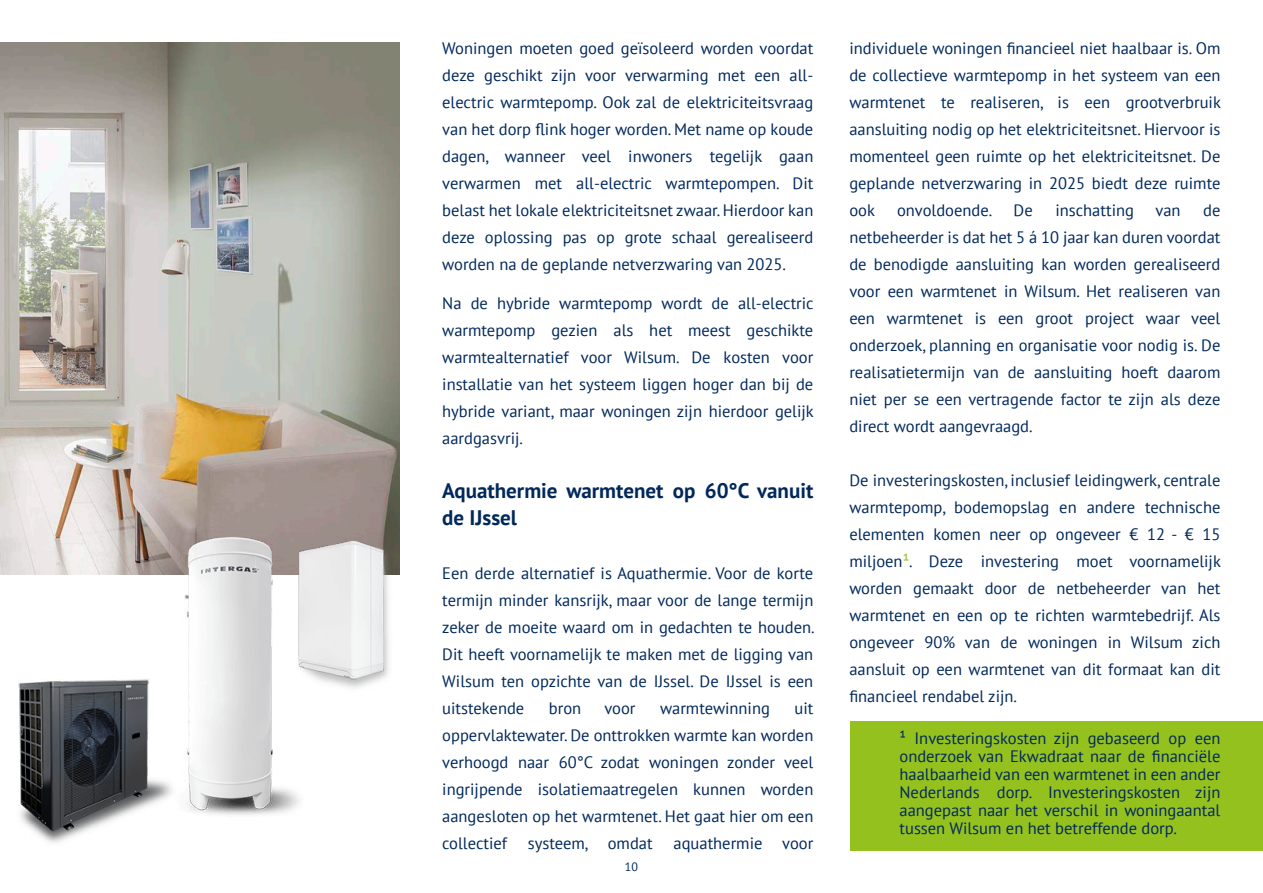
<style>
.page{position:relative;width:1263px;height:893px;background:#fff}
.page>*{position:absolute;margin:0;border:0;box-sizing:border-box;transform-origin:0 0}
.t1{font:700 21px/27px "PT Sans";color:#00285b}
.t2{font:16.5px/27px "PT Sans";color:#00285b;text-align:justify}
.t3{font:12px "PT Sans";color:#00285b}
.s1{color:#95c11f}
</style>
<div class="page">
<div style="left:850px;top:721px;width:413px;height:129px;background:#95c11f"></div>
<img style="left:0;top:43px;width:400px;height:475px">
<img style="left:0;top:518px;width:400px;height:325px">
<p class="t2" style="left:442px;top:36px;width:373px">Woningen moeten goed geïsoleerd worden voordat deze geschikt zijn voor verwarming met een all&shy;electric warmtepomp. Ook zal de elektriciteitsvraag van het dorp flink hoger worden. Met name op koude dagen, wanneer veel inwoners tegelijk gaan verwarmen met all-electric warmtepompen. Dit belast het lokale elektriciteitsnet zwaar. Hierdoor kan deze oplossing pas op grote schaal gerealiseerd worden na de geplande netverzwaring van 2025.</p>
<p class="t2" style="left:442px;top:291px;width:373px">Na de hybride warmtepomp wordt de all-electric warmtepomp gezien als het meest geschikte warmtealternatief voor Wilsum. De kosten voor installatie van het systeem liggen hoger dan bij de hybride variant, maar woningen zijn hierdoor gelijk aardgasvrij.</p>
<p class="t1" style="left:442px;top:479px;width:373px">Aquathermie warmtenet op 60°C vanuit de IJssel</p>
<p class="t2" style="left:442px;top:561px;width:374px">Een derde alternatief is Aquathermie. Voor de korte termijn minder kansrijk, maar voor de lange termijn zeker de moeite waard om in gedachten te houden.<br>Dit heeft voornamelijk te maken met de ligging van Wilsum ten opzichte van de IJssel. De IJssel is een uitstekende</p>
<p class="t2" style="left:442px;top:696px;width:373px;text-indent:352px">uit oppervlaktewater. De onttrokken warmte kan worden verhoogd naar 60°C zodat woningen zonder veel ingrijpende isolatiemaatregelen kunnen worden aangesloten op het warmtenet. Het gaat hier om een collectief</p>
<p class="t2" style="left:549px;top:696px;width:34px">bron</p>
<p class="t2" style="left:604px;top:696px;width:33px">voor</p>
<p class="t2" style="left:660px;top:696px;width:111px">warmtewinning</p>
<p class="t2" style="left:528px;top:831px;width:126px">systeem, omdat</p>
<p class="t2" style="left:673px;top:831px;width:141px">aquathermie voor</p>
<p class="t3" style="left:625px;top:862px;width:15px">10</p>
<p class="t2" style="left:849px;top:36px;width:373px">individuele woningen financieel niet haalbaar is. Om de collectieve warmtepomp in het systeem van een warmtenet te realiseren, is een grootverbruik aansluiting nodig op het elektriciteitsnet. Hiervoor is momenteel geen ruimte op het elektriciteitsnet. De geplande netverzwaring in 2025 biedt deze ruimte ook</p>
<p class="t2" style="left:897px;top:198px;width:97px">onvoldoende.</p>
<p class="t2" style="left:1014px;top:198px;width:21px">De</p>
<p class="t2" style="left:1055px;top:198px;width:80px">inschatting</p>
<p class="t2" style="left:1155px;top:198px;width:27px">van</p>
<p class="t2" style="left:849px;top:198px;width:373px;text-indent:354px">de netbeheerder is dat het 5 á 10 jaar kan duren voordat de benodigde aansluiting kan worden gerealiseerd voor een warmtenet in Wilsum. Het realiseren van een warmtenet is een groot project waar veel onderzoek, planning en organisatie voor nodig is. De realisatietermijn van de aansluiting hoeft daarom niet per se een vertragende factor te zijn als deze direct wordt aangevraagd.</p>
<p class="t2" style="left:849px;top:468px;width:373px">De investeringskosten, inclusief leidingwerk, centrale warmtepomp, bodemopslag en andere technische elementen komen neer op ongeveer € 12 - € 15 miljoen<span class="s1">¹</span>. Deze investering moet voornamelijk worden gemaakt door de netbeheerder van het warmtenet en een op te richten warmtebedrijf. Als ongeveer 90% van de woningen in Wilsum zich aansluit op een warmtenet van dit formaat kan dit financieel rendabel zijn.</p>
<p class="t2" style="left:899px;top:730px;width:322px;line-height:18px">¹ Investeringskosten zijn gebaseerd op een onderzoek van Ekwadraat naar de financiële haalbaarheid van een warmtenet in een ander Nederlands dorp. Investeringskosten zijn aangepast naar het verschil in woningaantal tussen Wilsum en het betreffende dorp.</p>
</div>
